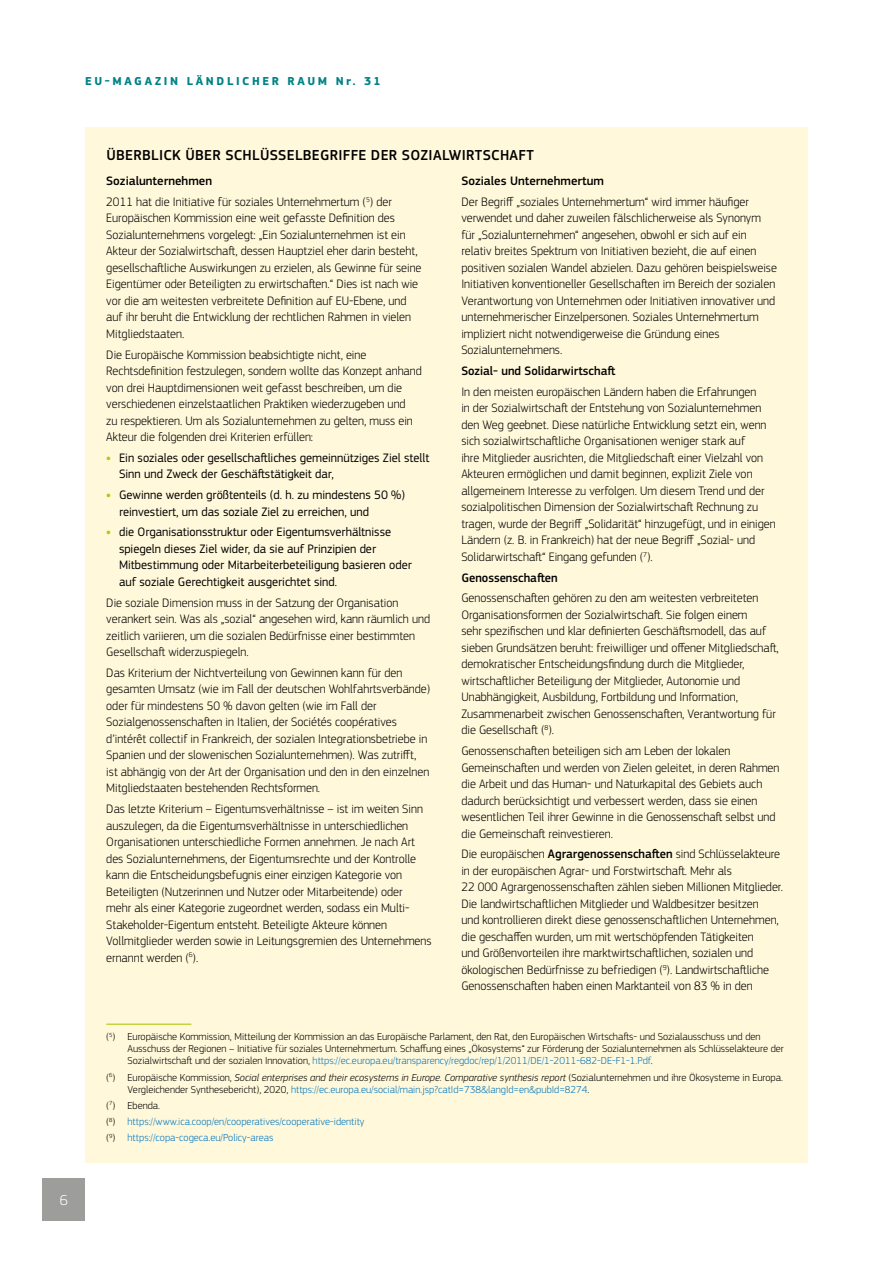
<style>
.page{position:relative;width:893px;height:1263px;background:#fff}
.page>*{position:absolute;margin:0;border:0;box-sizing:border-box;transform-origin:0 0}
.Box_-_Titre{font:500 15px "EC Square Sans Pro";letter-spacing:.02em;color:#000}
.t1{font:300 15px "EC Square Sans Pro";color:#fff}
.Box_-_Body_noir{font:300 12.75px/16.5px "EC Square Sans Pro";color:#000}
.t2{font:12.75px/16.5px "EC Square Sans Pro";color:#000}
.Box_-_Body_noir-2{font:500 12.75px "EC Square Sans Pro";color:#000}
.t3{font:700 12px "EC Square Sans Pro";letter-spacing:.22em;color:#008387}
._9_Footnotes_auto{font:300 10.5px/12px "EC Square Sans Pro";color:#000}
._9_Footnotes_auto-2{font:300 10.5px "EC Square Sans Pro";color:#0075bf}
.s1{font-weight:700;color:#afca0b}
.s2{font-weight:500}
.s3{color:#0075bf}
.s4{font-style:italic}
.s5{color:#000}
</style>
<div class="page">
<div style="left:85px;top:128px;width:723px;height:1035px;background:#fff8da"></div>
<hr style="left:106px;top:1023px;width:85px;height:2px;background:#afca0b">
<div style="left:43px;top:1178px;width:42px;height:42px;background:#9d9d9c"></div>
<p class="t3" style="left:85px;top:74px;width:297px">EU-MAGAZIN LÄNDLICHER RAUM Nr. 31</p>
<p class="t1" style="left:60px;top:1191px;width:10px">6</p>
<p class="Box_-_Titre" style="left:106px;top:146px;width:429px">ÜBERBLICK ÜBER SCHLÜSSELBEGRIFFE DER SOZIALWIRTSCHAFT</p>
<p class="Box_-_Body_noir-2" style="left:106px;top:173px;width:107px">Sozialunternehmen</p>
<p class="Box_-_Body_noir" style="left:106px;top:193px;width:317px">2011 hat die Initiative für soziales Unternehmertum (<sup>5</sup>) der Europäischen Kommission eine weit gefasste Definition des Sozialunternehmens vorgelegt: „Ein Sozialunternehmen ist ein Akteur der Sozialwirtschaft, dessen Hauptziel eher darin besteht, gesellschaftliche Auswirkungen zu erzielen, als Gewinne für seine Eigentümer oder Beteiligten zu erwirtschaften.“ Dies ist nach wie vor die am weitesten verbreitete Definition auf EU-Ebene, und auf ihr beruht die Entwicklung der rechtlichen Rahmen in vielen Mitgliedstaaten.</p>
<p class="Box_-_Body_noir" style="left:106px;top:346px;width:317px">Die Europäische Kommission beabsichtigte nicht, eine Rechtsdefinition festzulegen, sondern wollte das Konzept anhand von drei Hauptdimensionen weit gefasst beschreiben, um die verschiedenen einzelstaatlichen Praktiken wiederzugeben und<br>zu respektieren. Um als Sozialunternehmen zu gelten, muss ein Akteur die folgenden drei Kriterien erfüllen:</p>
<p class="t2" style="left:119px;top:449px;width:312px;text-indent:-13px"><span class="s1">•</span> Ein soziales oder gesellschaftliches gemeinnütziges Ziel stellt<br>Sinn und Zweck der Geschäftstätigkeit dar,</p>
<p class="t2" style="left:119px;top:487px;width:287px;text-indent:-13px"><span class="s1">•</span> Gewinne werden größtenteils (d. h. zu mindestens 50 %) reinvestiert, um das soziale Ziel zu erreichen, und</p>
<p class="t2" style="left:119px;top:524px;width:294px;text-indent:-13px"><span class="s1">•</span> die Organisationsstruktur oder Eigentumsverhältnisse spiegeln dieses Ziel wider, da sie auf Prinzipien der Mitbestimmung oder Mitarbeiterbeteiligung basieren oder auf soziale Gerechtigkeit ausgerichtet sind.</p>
<p class="Box_-_Body_noir" style="left:106px;top:594px;width:325px">Die soziale Dimension muss in der Satzung der Organisation verankert sein. Was als „sozial“ angesehen wird, kann räumlich und zeitlich variieren, um die sozialen Bedürfnisse einer bestimmten Gesellschaft widerzuspiegeln.</p>
<p class="Box_-_Body_noir" style="left:106px;top:664px;width:325px">Das Kriterium der Nichtverteilung von Gewinnen kann für den gesamten Umsatz (wie im Fall der deutschen Wohlfahrtsverbände) oder für mindestens 50 % davon gelten (wie im Fall der Sozialgenossenschaften in Italien, der Sociétés coopératives d’intérêt collectif in Frankreich, der sozialen Integrationsbetriebe in Spanien und der slowenischen Sozialunternehmen). Was zutrifft, ist abhängig von der Art der Organisation und den in den einzelnen Mitgliedstaaten bestehenden Rechtsformen.</p>
<p class="Box_-_Body_noir" style="left:106px;top:801px;width:327px">Das letzte Kriterium – Eigentumsverhältnisse – ist im weiten Sinn auszulegen, da die Eigentumsverhältnisse in unterschiedlichen Organisationen unterschiedliche Formen annehmen. Je nach Art des Sozialunternehmens, der Eigentumsrechte und der Kontrolle kann die Entscheidungsbefugnis einer einzigen Kategorie von Beteiligten (Nutzerinnen und Nutzer oder Mitarbeitende) oder<br>mehr als einer Kategorie zugeordnet werden, sodass ein Multi-Stakeholder-Eigentum entsteht. Beteiligte Akteure können Vollmitglieder werden sowie in Leitungsgremien des Unternehmens ernannt werden (<sup>6</sup>).</p>
<p class="Box_-_Body_noir-2" style="left:461px;top:173px;width:144px">Soziales Unternehmertum</p>
<p class="Box_-_Body_noir" style="left:461px;top:193px;width:317px">Der Begriff „soziales Unternehmertum“ wird immer häufiger verwendet und daher zuweilen fälschlicherweise als Synonym für „Sozialunternehmen“ angesehen, obwohl er sich auf ein relativ breites Spektrum von Initiativen bezieht, die auf einen positiven sozialen Wandel abzielen. Dazu gehören beispielsweise Initiativen konventioneller Gesellschaften im Bereich der sozialen Verantwortung von Unternehmen oder Initiativen innovativer und unternehmerischer Einzelpersonen. Soziales Unternehmertum impliziert nicht notwendigerweise die Gründung eines Sozialunternehmens.</p>
<p class="Box_-_Body_noir-2" style="left:461px;top:363px;width:155px">Sozial- und Solidarwirtschaft</p>
<p class="Box_-_Body_noir" style="left:461px;top:383px;width:316px">In den meisten europäischen Ländern haben die Erfahrungen<br>in der Sozialwirtschaft der Entstehung von Sozialunternehmen den Weg geebnet. Diese natürliche Entwicklung setzt ein, wenn sich sozialwirtschaftliche Organisationen weniger stark auf<br>ihre Mitglieder ausrichten, die Mitgliedschaft einer Vielzahl von Akteuren ermöglichen und damit beginnen, explizit Ziele von allgemeinem Interesse zu verfolgen. Um diesem Trend und der sozialpolitischen Dimension der Sozialwirtschaft Rechnung zu tragen, wurde der Begriff „Solidarität“ hinzugefügt, und in einigen Ländern (z. B. in Frankreich) hat der neue Begriff „Sozial- und Solidarwirtschaft“ Eingang gefunden (<sup>7</sup>).</p>
<p class="Box_-_Body_noir-2" style="left:461px;top:570px;width:98px">Genossenschaften</p>
<p class="Box_-_Body_noir" style="left:461px;top:590px;width:319px">Genossenschaften gehören zu den am weitesten verbreiteten Organisationsformen der Sozialwirtschaft. Sie folgen einem<br>sehr spezifischen und klar definierten Geschäftsmodell, das auf sieben Grundsätzen beruht: freiwilliger und offener Mitgliedschaft, demokratischer Entscheidungsfindung durch die Mitglieder, wirtschaftlicher Beteiligung der Mitglieder, Autonomie und Unabhängigkeit, Ausbildung, Fortbildung und Information, Zusammenarbeit zwischen Genossenschaften, Verantwortung für die Gesellschaft (<sup>8</sup>).</p>
<p class="Box_-_Body_noir" style="left:461px;top:743px;width:320px">Genossenschaften beteiligen sich am Leben der lokalen Gemeinschaften und werden von Zielen geleitet, in deren Rahmen die Arbeit und das Human- und Naturkapital des Gebiets auch dadurch berücksichtigt und verbessert werden, dass sie einen wesentlichen Teil ihrer Gewinne in die Genossenschaft selbst und die Gemeinschaft reinvestieren.</p>
<p class="Box_-_Body_noir" style="left:461px;top:846px;width:323px">Die europäischen <span class="s2">Agrargenossenschaften</span> sind Schlüsselakteure in der europäischen Agrar- und Forstwirtschaft. Mehr als<br>22 000 Agrargenossenschaften zählen sieben Millionen Mitglieder.<br>Die landwirtschaftlichen Mitglieder und Waldbesitzer besitzen<br>und kontrollieren direkt diese genossenschaftlichen Unternehmen, die geschaffen wurden, um mit wertschöpfenden Tätigkeiten<br>und Größenvorteilen ihre marktwirtschaftlichen, sozialen und ökologischen Bedürfnisse zu befriedigen (<sup>9</sup>). Landwirtschaftliche Genossenschaften haben einen Marktanteil von 83 % in den</p>
<p class="_9_Footnotes_auto" style="left:128px;top:1031px;width:658px;text-indent:-21px">(<sup>5</sup>) Europäische Kommission, Mitteilung der Kommission an das Europäische Parlament, den Rat, den Europäischen Wirtschafts- und Sozialausschuss und den<br>Ausschuss der Regionen – Initiative für soziales Unternehmertum. Schaffung eines „Ökosystems“ zur Förderung der Sozialunternehmen als Schlüsselakteure der<br>Sozialwirtschaft und der sozialen Innovation, <span class="s3">https://ec.europa.eu/transparency/regdoc/rep/1/2011/DE/1-2011-682-DE-F1-1.Pdf</span>.</p>
<p class="_9_Footnotes_auto" style="left:128px;top:1071px;width:657px;text-indent:-21px">(<sup>6</sup>) Europäische Kommission, <span class="s4">Social enterprises and their ecosystems in Europe. Comparative synthesis report</span> (Sozialunternehmen und ihre Ökosysteme in Europa.<br>Vergleichender Synthesebericht), 2020, <span class="s3">https://ec.europa.eu/social/main.jsp?catId=738&amp;langId=en&amp;pubId=8274</span>.</p>
<p class="_9_Footnotes_auto" style="left:106px;top:1099px;width:55px">(<sup>7</sup>) Ebenda.</p>
<p class="_9_Footnotes_auto-2" style="left:106px;top:1115px;width:260px"><span class="s5">(</span><sup>8</sup><span class="s5">)</span> https://www.ica.coop/en/cooperatives/cooperative-identity</p>
<p class="_9_Footnotes_auto-2" style="left:106px;top:1132px;width:169px"><span class="s5">(</span><sup>9</sup><span class="s5">)</span> https://copa-cogeca.eu/Policy-areas</p>
</div>
